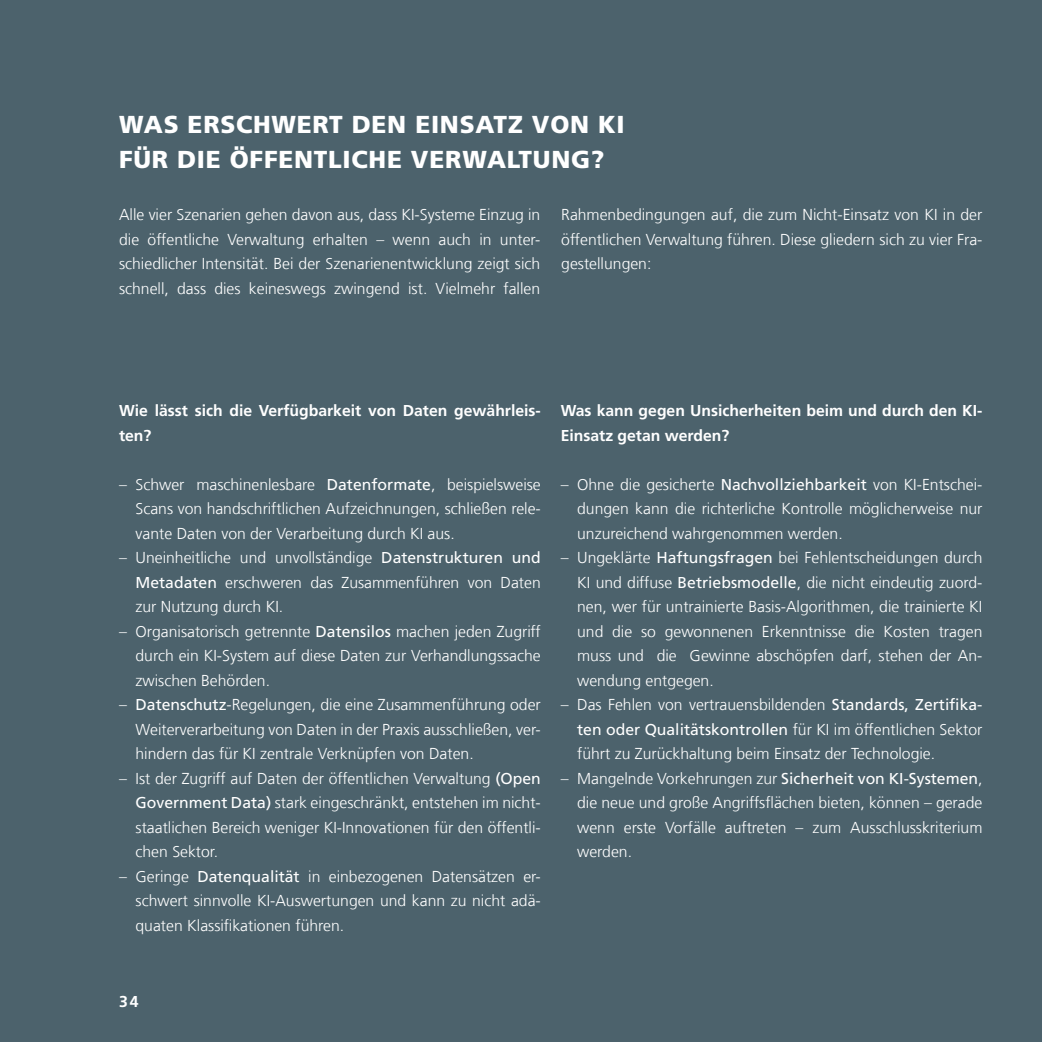
<style>
.page{position:relative;width:1042px;height:1042px;background:#4c626c}
.page>*{position:absolute;margin:0;border:0;box-sizing:border-box;transform-origin:0 0}
.t1{font:900 24.5px/35px "Frutiger LT Com";letter-spacing:.03em;color:#fff}
.t2{font:300 15.75px/24.5px "Frutiger LT Com";color:#fff;text-align:justify}
.t3{font:700 15.75px/24.5px "Frutiger LT Com";color:#fff}
.s1{font-weight:400}
</style>
<div class="page">
<h1 class="t1" style="left:119px;top:107px;width:507px">WAS ERSCHWERT DEN EINSATZ VON KI<br>FÜR DIE ÖFFENTLICHE VERWALTUNG?</h1>
<p class="t2" style="left:119px;top:202px;width:423px">Alle vier Szenarien gehen davon aus, dass KI-Systeme Einzug in die öffentliche Verwaltung erhalten – wenn auch in unter&shy;schiedlicher Intensität. Bei der Szenarienentwicklung zeigt sich schnell, dass dies keineswegs zwingend ist. Vielmehr fallen</p>
<p class="t2" style="left:561px;top:202px;width:423px">Rahmenbedingungen auf, die zum Nicht-Einsatz von KI in der öffentlichen Verwaltung führen. Diese gliedern sich zu vier Fra&shy;gestellungen:</p>
<p class="t3" style="left:119px;top:398px;width:423px">Wie lässt sich die Verfügbarkeit von Daten gewährleis&shy;ten?</p>
<p class="t2" style="left:136px;top:472px;width:407px;text-indent:-16px">– Schwer maschinenlesbare <span class="s1">Datenformate</span>, beispielsweise Scans von handschriftlichen Aufzeichnungen, schließen rele&shy;vante Daten von der Verarbeitung durch KI aus.</p>
<p class="t2" style="left:136px;top:545px;width:407px;text-indent:-16px">– Uneinheitliche und unvollständige <span class="s1">Datenstrukturen und Metadaten</span> erschweren das Zusammenführen von Daten zur Nutzung durch KI.</p>
<p class="t2" style="left:136px;top:619px;width:407px;text-indent:-16px">– Organisatorisch getrennte <span class="s1">Datensilos</span> machen jeden Zugriff durch ein KI-System auf diese Daten zur Verhandlungssache zwischen Behörden.</p>
<p class="t2" style="left:136px;top:693px;width:407px;text-indent:-16px">– <span class="s1">Datenschutz</span>-Regelungen, die eine Zusammenführung oder Weiterverarbeitung von Daten in der Praxis ausschließen, ver&shy;hindern das für KI zentrale Verknüpfen von Daten.</p>
<p class="t2" style="left:136px;top:766px;width:407px;text-indent:-16px">– Ist der Zugriff auf Daten der öffentlichen Verwaltung <span class="s1">(Open Government Data)</span> stark eingeschränkt, entstehen im nicht&shy;staatlichen Bereich weniger KI-Innovationen für den öffentli&shy;chen Sektor.</p>
<p class="t2" style="left:136px;top:864px;width:407px;text-indent:-16px">– Geringe <span class="s1">Datenqualität</span> in einbezogenen Datensätzen er&shy;schwert sinnvolle KI-Auswertungen und kann zu nicht adä&shy;quaten Klassifikationen führen.</p>
<p class="t3" style="left:561px;top:399px;width:423px">Was kann gegen Unsicherheiten beim und durch den KI-<br>Einsatz getan werden?</p>
<p class="t2" style="left:577px;top:472px;width:407px;text-indent:-16px">– Ohne die gesicherte <span class="s1">Nachvollziehbarkeit</span> von KI-Entschei&shy;dungen kann die richterliche Kontrolle möglicherweise nur unzureichend wahrgenommen werden.</p>
<p class="t2" style="left:577px;top:546px;width:407px;text-indent:-16px">– Ungeklärte <span class="s1">Haftungsfragen</span> bei Fehlentscheidungen durch KI und diffuse <span class="s1">Betriebsmodelle</span>, die nicht eindeutig zuord&shy;nen, wer für untrainierte Basis-Algorithmen, die trainierte KI und die so gewonnenen Erkenntnisse die Kosten tragen muss und die Gewinne abschöpfen darf, stehen der An&shy;wendung entgegen.</p>
<p class="t2" style="left:577px;top:693px;width:407px;text-indent:-16px">– Das Fehlen von vertrauensbildenden <span class="s1">Standards, Zertifika&shy;ten oder Qualitätskontrollen</span> für KI im öffentlichen Sektor führt zu Zurückhaltung beim Einsatz der Technologie.</p>
<p class="t2" style="left:577px;top:766px;width:407px;text-indent:-16px">– Mangelnde Vorkehrungen zur <span class="s1">Sicherheit von KI-Systemen</span>, die neue und große Angriffsflächen bieten, können – gerade wenn erste Vorfälle auftreten – zum Ausschlusskriterium werden.</p>
<p class="t3" style="left:119px;top:989px;width:21px">34</p>
</div>
